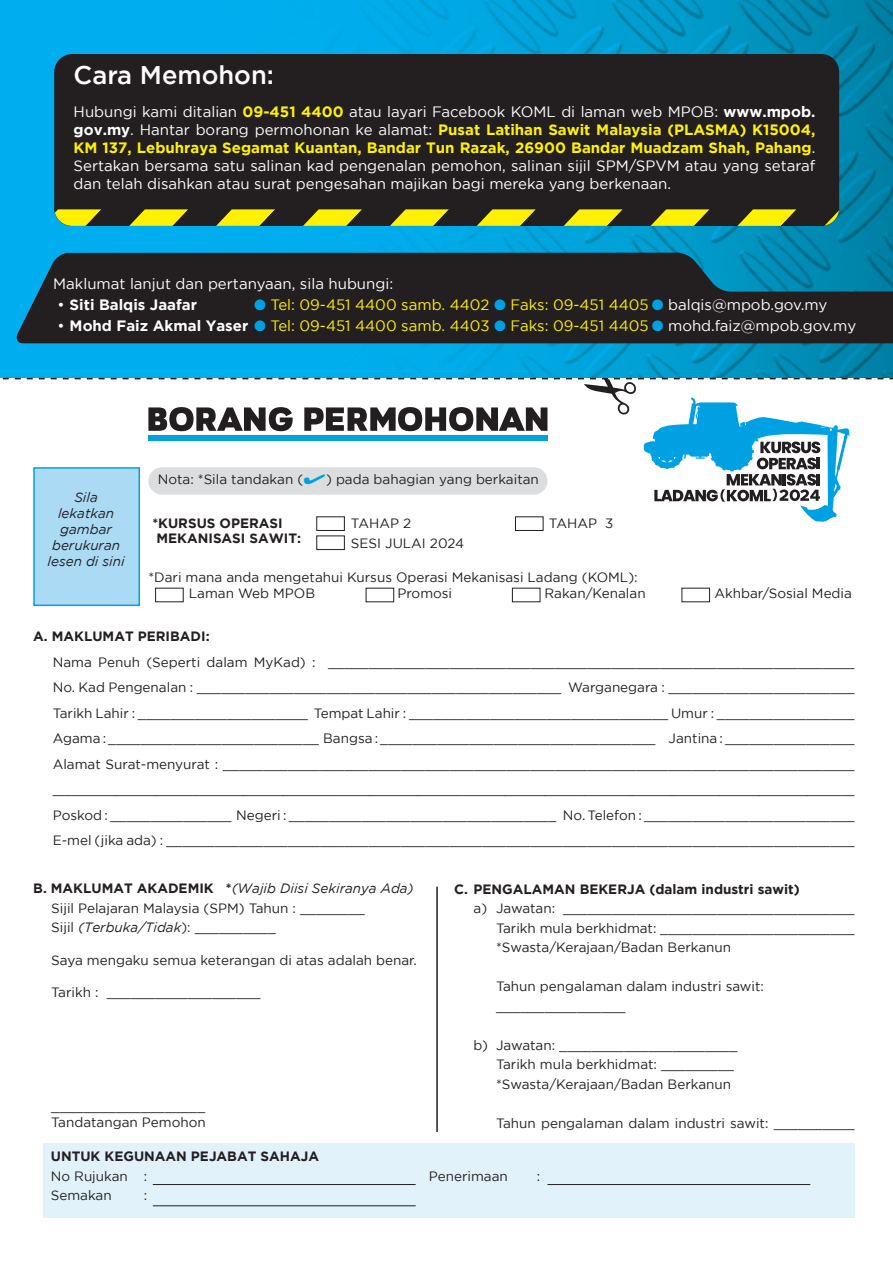
<style>
.page{position:relative;width:893px;height:1263px;background:#fff}
.page>*{position:absolute;margin:0;border:0;box-sizing:border-box;transform-origin:0 0}
.t1{font:500 25.5px "Gotham";color:#fff}
.t2{font:15px/18px "Gotham";color:#fff;text-align:justify}
.t3{font:15px "Gotham";color:#fff101}
.t4{font:700 15px "Gotham";color:#fff}
.t5{font:13.5px/25.5px "Gotham";color:#231f20}
.t6{font:700 13.5px "Gotham";color:#231f20}
.t7{font:italic 13.5px/16.2px "Gotham";color:#231f20;text-align:center}
.s1{font-weight:700;color:#fff101}
.s2{font-weight:700}
.s3{font-weight:400}
.s4{color:#00a1e3}
.s5{color:#fff}
.s6{font-weight:700;color:#fff}
.s7{font-style:italic}
</style>
<div class="page">
<img style="left:0;top:0;width:893px;height:378px">
<svg style="left:15px;top:253px;width:878px;height:90px;background:#1e2c32"></svg>
<div style="left:33px;top:467px;width:107px;height:139px;background:#aadaf4;border:2px solid #00a1e3"></div>
<div style="left:44px;top:1143px;width:811px;height:75px;background:#e1f2fb"></div>
<hr style="left:153px;top:1184px;width:263px;height:1px;background:#231f20">
<hr style="left:153px;top:1205px;width:263px;height:1px;background:#231f20">
<hr style="left:547px;top:1184px;width:263px;height:1px;background:#231f20">
<div style="left:316px;top:516px;width:29px;height:15px;border:1px solid #231f20"></div>
<div style="left:316px;top:535px;width:29px;height:15px;border:1px solid #231f20"></div>
<div style="left:515px;top:516px;width:28px;height:15px;border:1px solid #231f20"></div>
<hr style="left:436px;top:887px;width:2px;height:245px;background:#231f20">
<div style="left:54px;top:54px;width:785px;height:172px;background:#231f20;border-radius:18px"></div>
<svg style="left:54px;top:209px;width:785px;height:17px"></svg>
<svg style="left:2px;top:378px;width:891px;height:144px"></svg>
<h1 class="t1" style="left:74px;top:60px;width:202px">Cara Memohon:</h1>
<p class="t2" style="left:74px;top:102px;width:743px">Hubungi kami ditalian <span class="s1">09-451 4400</span> atau layari Facebook KOML di laman web MPOB: <span class="s2">www.mpob. gov.my</span>. Hantar borang permohonan ke alamat: <span class="s1">Pusat Latihan Sawit Malaysia (PLASMA) K15004, KM 137, Lebuhraya Segamat Kuantan, Bandar Tun Razak, 26900 Bandar Muadzam Shah, Pahang</span>.<br>Sertakan bersama satu salinan kad pengenalan pemohon, salinan sijil SPM/SPVM atau yang setaraf dan telah disahkan atau surat pengesahan majikan bagi mereka yang berkenaan.</p>
<p class="t2" style="left:53px;top:275px;width:342px">Maklumat lanjut dan pertanyaan, sila hubungi:</p>
<p class="t4" style="left:58px;top:296px;width:141px"><span class="s3">•</span> Siti Balqis Jaafar</p>
<p class="t3" style="left:254px;top:297px;width:575px"><span class="s4">●</span> Tel: 09-451 4400 samb. 4402 <span class="s4">●</span> Faks: 09-451 4405 <span class="s4">●</span> <span class="s5">balqis@mpob.gov.my</span></p>
<p class="t3" style="left:58px;top:318px;width:800px"><span class="s5">•</span> <span class="s6">Mohd Faiz Akmal Yaser</span> <span class="s4">●</span> Tel: 09-451 4400 samb. 4403 <span class="s4">●</span> Faks: 09-451 4405 <span class="s4">●</span> <span class="s5">mohd.faiz@mpob.gov.my</span></p>
<p class="t7" style="left:48px;top:489px;width:79px">Sila lekatkan gambar berukuran lesen di sini</p>
<p class="t5" style="left:158px;top:466px;width:383px">Nota: *Sila tandakan (<span class="s4">✔</span>) pada bahagian yang berkaitan</p>
<p class="t6" style="left:152px;top:516px;width:132px">*KURSUS OPERASI</p>
<p class="t5" style="left:351px;top:511px;width:62px">TAHAP 2</p>
<p class="t5" style="left:549px;top:511px;width:66px">TAHAP 3</p>
<p class="t6" style="left:156px;top:531px;width:146px">MEKANISASI SAWIT:</p>
<p class="t5" style="left:351px;top:530px;width:115px">SESI JULAI 2024</p>
<p class="t5" style="left:189px;top:569px;width:450px;line-height:16.2px;text-indent:-40px">*Dari mana anda mengetahui Kursus Operasi Mekanisasi Ladang (KOML):<br>Laman Web MPOB</p>
<p class="t5" style="left:397px;top:580px;width:56px">Promosi</p>
<p class="t5" style="left:544px;top:580px;width:103px">Rakan/Kenalan</p>
<p class="t5" style="left:714px;top:580px;width:139px">Akhbar/Sosial Media</p>
<p class="t6" style="left:33px;top:629px;width:178px">A. MAKLUMAT PERIBADI:</p>
<p class="t5" style="left:53px;top:649px;width:803px;text-align:justify">Nama Penuh (Seperti dalam MyKad) : _________________________________________________________________ No. Kad Pengenalan : _____________________________________________ Warganegara : _______________________ Tarikh Lahir : _____________________ Tempat Lahir : ________________________________ Umur : _________________ Agama : __________________________ Bangsa : __________________________________ Jantina : ________________ Alamat Surat-menyurat : ______________________________________________________________________________ _____________________________________________________________________________________________________ Poskod : _______________ Negeri : _________________________________ No. Telefon : __________________________ E-mel (jika ada) : _____________________________________________________________________________________</p>
<p class="t5" style="left:51px;top:879px;width:364px;line-height:19.5px;text-indent:-18px"><span class="s2">B. MAKLUMAT AKADEMIK *</span><span class="s7">(Wajib Diisi Sekiranya Ada)<br></span>Sijil Pelajaran Malaysia (SPM) Tahun : ________<br>Sijil <span class="s7">(Terbuka/Tidak</span>): __________</p>
<p class="t5" style="left:51px;top:947px;width:367px">Saya mengaku semua keterangan di atas adalah benar.</p>
<p class="t5" style="left:51px;top:979px;width:211px">Tarikh : ___________________</p>
<p class="t6" style="left:454px;top:881px;width:347px">C. PENGALAMAN BEKERJA (dalam industri sawit)</p>
<p class="t5" style="left:496px;top:898px;width:360px;line-height:19.5px;text-align:justify;text-indent:-23px">a) Jawatan: ____________________________________ Tarikh mula berkhidmat: ________________________ *Swasta/Kerajaan/Badan Berkanun</p>
<p class="t5" style="left:496px;top:976px;width:269px;line-height:19.5px">Tahun pengalaman dalam industri sawit: ________________</p>
<p class="t5" style="left:496px;top:1035px;width:243px;line-height:19.5px;text-indent:-23px">b) Jawatan: ______________________<br>Tarikh mula berkhidmat: _________ *Swasta/Kerajaan/Badan Berkanun</p>
<p class="t5" style="left:496px;top:1110px;width:360px">Tahun pengalaman dalam industri sawit: __________</p>
<p class="t5" style="left:51px;top:1097px;width:156px;line-height:16.2px">___________________<br>Tandatangan Pemohon</p>
<p class="t6" style="left:51px;top:1148px;width:270px">UNTUK KEGUNAAN PEJABAT SAHAJA</p>
<p class="t5" style="left:51px;top:1163px;width:98px">No Rujukan :</p>
<p class="t5" style="left:429px;top:1163px;width:81px">Penerimaan</p>
<p class="t5" style="left:537px;top:1163px;width:5px">:</p>
<p class="t5" style="left:51px;top:1182px;width:62px">Semakan</p>
<p class="t5" style="left:144px;top:1182px;width:5px">:</p>
</div>
